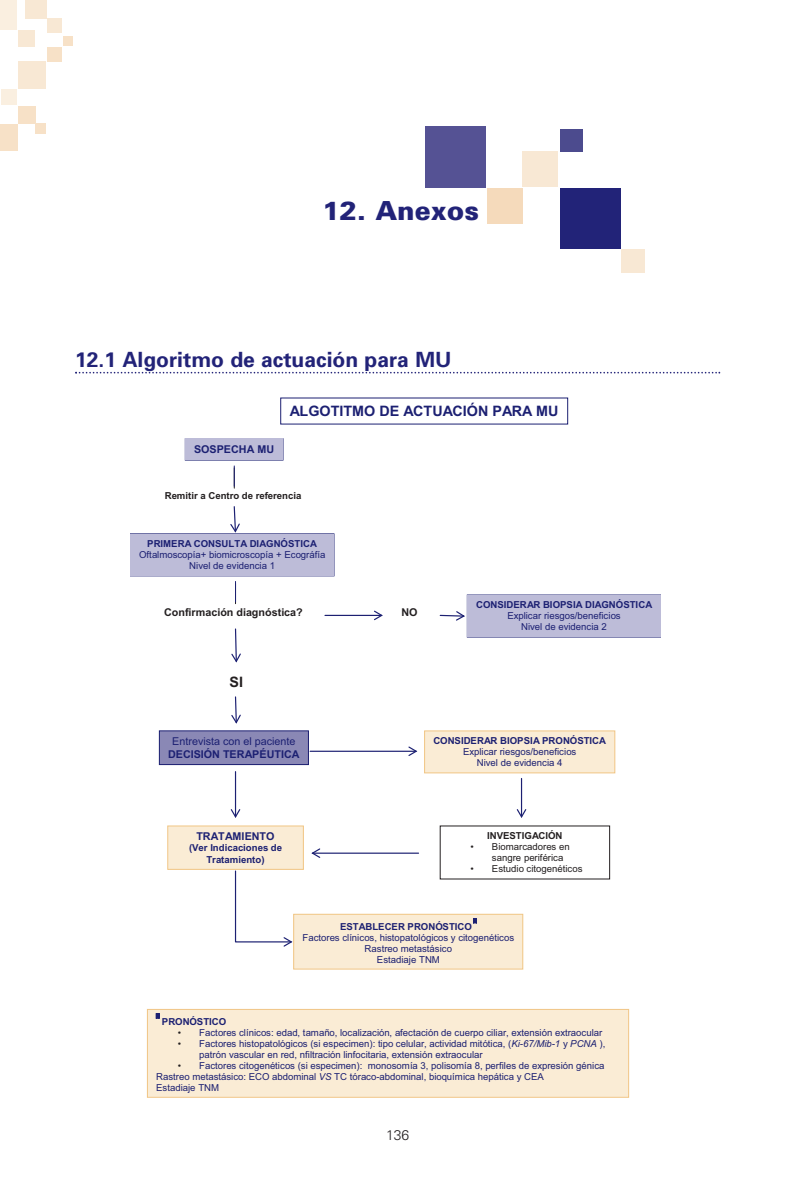
<style>
.page{position:relative;width:793px;height:1193px;background:#fff}
.page>*{position:absolute;margin:0;border:0;box-sizing:border-box;transform-origin:0 0}
.t1{font:900 26.25px "Univers";color:#222378}
.t2{font:700 21px "Univers";color:#222378}
.t3{font:700 14.35px "Arial";color:#1c2072}
.t4{font:700 14.35px "Arial";color:#231f20}
.t5{font:300 14px "Univers";color:#231f20}
.t6{font:700 10.85px "Arial";color:#1c2072}
.t7{font:700 10.85px "Arial";color:#231f20}
.t8{font:10.85px "Arial";color:#1c2072}
.t9{font:9.62px/11px "Arial";letter-spacing:-.005em;color:#1c2072;text-align:center}
.t10{font:700 9.62px/11px "Arial";color:#1c2072;text-align:center}
.t11{font:9.62px/10.8px "Arial";letter-spacing:-.005em;color:#231f20}
.t12{font:700 9.62px "Arial";color:#231f20}
.s1{color:#231f20}
.s2{font-style:italic}
</style>
<div class="page">
<svg style="left:75px;top:372px;width:645px;height:1px"></svg>
<div style="left:0;top:124px;width:18px;height:26px;background:#f7e1c7"></div>
<div style="left:35px;top:123px;width:11px;height:10px;background:#f7e1c7"></div>
<div style="left:18px;top:106px;width:17px;height:18px;background:#f7e1c7"></div>
<div style="left:47px;top:47px;width:15px;height:15px;background:#f7e1c7"></div>
<div style="left:63px;top:36px;width:10px;height:10px;background:#f7e1c7"></div>
<div style="left:19px;top:62px;width:27px;height:27px;background:#f8e8d4"></div>
<div style="left:19px;top:31px;width:16px;height:16px;background:#f8e8d4"></div>
<div style="left:25px;top:0;width:21px;height:19px;background:#f8e8d4"></div>
<div style="left:47px;top:18px;width:15px;height:15px;background:#f8e8d4"></div>
<div style="left:1px;top:90px;width:16px;height:15px;background:#faefe0"></div>
<div style="left:0;top:0;width:17px;height:30px;background:#faefe0"></div>
<div style="left:425px;top:126px;width:61px;height:61px;background:#555294"></div>
<div style="left:560px;top:188px;width:60px;height:60px;background:#222378"></div>
<div style="left:560px;top:129px;width:22px;height:23px;background:#4c4b8e"></div>
<div style="left:487px;top:188px;width:35px;height:35px;background:#f5dabb"></div>
<div style="left:523px;top:152px;width:35px;height:35px;background:#f8e8d4"></div>
<div style="left:621px;top:249px;width:23px;height:23px;background:#f8e8d4"></div>
<div style="left:130px;top:533px;width:204px;height:42px;background:#bdbcd8"></div>
<div style="left:185px;top:438px;width:98px;height:22px;background:#bdbcd8"></div>
<div style="left:159px;top:730px;width:149px;height:34px;background:#8a88b5"></div>
<svg style="left:230px;top:506px;width:10px;height:27px"></svg>
<hr style="left:325px;top:614px;width:57px;height:2px;background:#1c2072">
<svg style="left:373px;top:610px;width:10px;height:11px"></svg>
<svg style="left:234px;top:466px;width:1px;height:22px"></svg>
<svg style="left:235px;top:581px;width:1px;height:22px"></svg>
<div style="left:424px;top:730px;width:191px;height:42px;background:#faecd5"></div>
<div style="left:424px;top:730px;width:191px;height:42px;border:1px solid #f1c686"></div>
<div style="left:467px;top:595px;width:194px;height:42px;background:#bdbcd8"></div>
<div style="left:168px;top:825px;width:135px;height:44px;background:#faecd5"></div>
<div style="left:168px;top:825px;width:135px;height:44px;border:1px solid #f1c686"></div>
<div style="left:294px;top:914px;width:229px;height:54px;background:#faecd5"></div>
<div style="left:293px;top:913px;width:230px;height:56px;border:1px solid #f1c686"></div>
<svg style="left:473px;top:918px;width:4px;height:4px"></svg>
<svg style="left:439px;top:611px;width:26px;height:10px"></svg>
<hr style="left:310px;top:750px;width:106px;height:1px;background:#1c2072">
<svg style="left:407px;top:746px;width:11px;height:10px"></svg>
<hr style="left:521px;top:778px;width:1px;height:38px;background:#1c2072">
<svg style="left:516px;top:807px;width:11px;height:11px"></svg>
<hr style="left:312px;top:852px;width:106px;height:1px;background:#1c2072">
<svg style="left:311px;top:848px;width:10px;height:10px"></svg>
<svg style="left:234px;top:869px;width:60px;height:78px"></svg>
<div style="left:147px;top:1009px;width:482px;height:87px;background:#faecd5"></div>
<div style="left:147px;top:1009px;width:482px;height:88px;border:1px solid #f1c686"></div>
<svg style="left:156px;top:1013px;width:3px;height:4px"></svg>
<svg style="left:231px;top:696px;width:10px;height:28px"></svg>
<hr style="left:235px;top:771px;width:1px;height:45px;background:#1c2072">
<svg style="left:230px;top:807px;width:11px;height:11px"></svg>
<svg style="left:231px;top:628px;width:10px;height:35px"></svg>
<h1 class="t1" style="left:322px;top:201px;width:158px">12. Anexos</h1>
<h2 class="t2" style="left:75px;top:351px;width:378px">12.1 Algoritmo de actuación para MU</h2>
<p class="t6" style="left:194px;top:442px;width:82px">SOSPECHA MU</p>
<h3 class="t3" style="left:290px;top:401px;width:270px">ALGOTITMO DE ACTUACIÓN PARA MU</h3>
<p class="t12" style="left:165px;top:489px;width:138px">Remitir a Centro de referencia</p>
<p class="t10" style="left:147px;top:538px;width:171px">PRIMERA CONSULTA DIAGNÓSTICA</p>
<p class="t9" style="left:139px;top:549px;width:188px">Oftalmoscopía+ biomicroscopía + Ecográfía<br>Nivel de evidencia 1</p>
<p class="t7" style="left:164px;top:604px;width:140px">Confirmación diagnóstica?</p>
<h3 class="t4" style="left:229px;top:672px;width:15px">SI</h3>
<p class="t8" style="left:172px;top:734px;width:125px">Entrevista con el paciente</p>
<p class="t6" style="left:168px;top:746px;width:133px">DECISIÓN TERAPÉUTICA</p>
<p class="t6" style="left:196px;top:829px;width:80px">TRATAMIENTO</p>
<p class="t10" style="left:189px;top:842px;width:95px">(Ver Indicaciones de<br>Tratamiento)</p>
<p class="t7" style="left:401px;top:604px;width:18px">NO</p>
<p class="t10" style="left:476px;top:599px;width:178px">CONSIDERAR BIOPSIA DIAGNÓSTICA</p>
<p class="t9" style="left:507px;top:610px;width:115px">Explicar riesgos/beneficios<br>Nivel de evidencia 2</p>
<p class="t10" style="left:433px;top:735px;width:174px">CONSIDERAR BIOPSIA PRONÓSTICA</p>
<p class="t9" style="left:463px;top:746px;width:115px">Explicar riesgos/beneficios<br>Nivel de evidencia 4</p>
<p class="t12" style="left:487px;top:829px;width:77px">INVESTIGACIÓN</p>
<p class="t11" style="left:492px;top:841px;width:79px;text-indent:-22px">• Biomarcadores en sangre periférica</p>
<p class="t11" style="left:470px;top:863px;width:113px">• Estudio citogenéticos</p>
<p class="t10" style="left:340px;top:920px;width:133px">ESTABLECER PRONÓSTICO</p>
<p class="t9" style="left:302px;top:931px;width:213px">Factores clínicos, histopatológicos y citogenéticos<br>Rastreo metastásico<br>Estadiaje TNM</p>
<p class="t10" style="left:162px;top:1015px;width:66px">PRONÓSTICO</p>
<p class="t9" style="left:178px;top:1026px;width:426px"><span class="s1">•</span> Factores clínicos: edad, tamaño, localización, afectación de cuerpo ciliar, extensión extraocular</p>
<p class="t9" style="left:199px;top:1037px;width:408px;text-align:left;text-indent:-22px"><span class="s1">•</span> Factores histopatológicos (si especimen): tipo celular, actividad mitótica, (<span class="s2">Ki-67/Mib-1</span> y <span class="s2">PCNA</span> ), patrón vascular en red, nfiltración linfocitaria, extensión extraocular</p>
<p class="t9" style="left:156px;top:1059px;width:450px;text-align:left;text-indent:22px"><span class="s1">•</span> Factores citogenéticos (si especimen): monosomía 3, polisomía 8, perfiles de expresión génica<br>Rastreo metastásico: ECO abdominal <span class="s2">VS</span> TC tóraco-abdominal, bioquímica hepática y CEA<br>Estadiaje TNM</p>
<h3 class="t5" style="left:386px;top:1129px;width:25px">136</h3>
</div>
